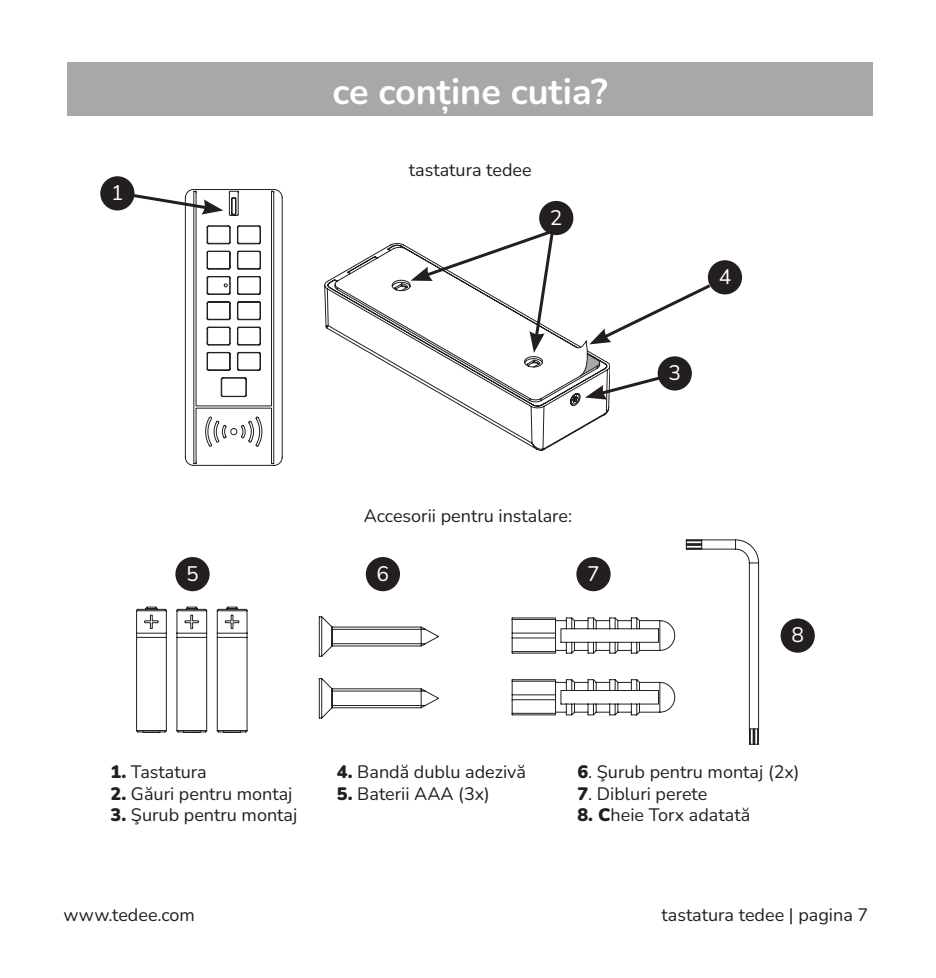
<style>
.page{position:relative;width:936px;height:978px;background:#fff}
.page>*{position:absolute;margin:0;border:0;box-sizing:border-box;transform-origin:0 0}
.bullets_kwadrat{font:700 36px "Nunito";color:#fff}
.bullets_kwadrat-2{font:21px "Nunito";color:#fff}
.t1{font:18px "Nunito";color:#231f20}
.s1{font-weight:900}
</style>
<div class="page">
<div style="left:67px;top:63px;width:805px;height:53px;background:#a8a8a8"></div>
<svg style="left:514px;top:228px;width:44px;height:15px"></svg>
<div style="left:100px;top:176px;width:34px;height:34px;background:#231f20;border-radius:50%"></div>
<div style="left:539px;top:201px;width:34px;height:34px;background:#231f20;border-radius:50%"></div>
<div style="left:175px;top:557px;width:35px;height:34px;background:#231f20;border-radius:50%"></div>
<div style="left:366px;top:557px;width:34px;height:34px;background:#231f20;border-radius:50%"></div>
<div style="left:576px;top:557px;width:34px;height:34px;background:#231f20;border-radius:50%"></div>
<div style="left:780px;top:618px;width:34px;height:35px;background:#231f20;border-radius:50%"></div>
<svg style="left:130px;top:189px;width:153px;height:277px"></svg>
<svg style="left:685px;top:539px;width:74px;height:206px"></svg>
<div style="left:707px;top:260px;width:35px;height:34px;background:#231f20;border-radius:50%"></div>
<svg style="left:136px;top:606px;width:31px;height:127px"></svg>
<svg style="left:176px;top:606px;width:31px;height:127px"></svg>
<svg style="left:217px;top:606px;width:30px;height:127px"></svg>
<svg style="left:324px;top:243px;width:286px;height:208px"></svg>
<svg style="left:575px;top:282px;width:138px;height:118px"></svg>
<svg style="left:318px;top:616px;width:357px;height:41px"></svg>
<svg style="left:318px;top:678px;width:357px;height:41px"></svg>
<p class="bullets_kwadrat" style="left:332px;top:67px;width:277px">ce conține cutia?</p>
<p class="bullets_kwadrat-2" style="left:111px;top:178px;width:14px">1</p>
<p class="t1" style="left:409px;top:157px;width:124px">tastatura tedee</p>
<p class="bullets_kwadrat-2" style="left:550px;top:203px;width:14px">2</p>
<p class="t1" style="left:363px;top:503px;width:210px">Accesorii pentru instalare:</p>
<p class="bullets_kwadrat-2" style="left:186px;top:559px;width:14px">5</p>
<p class="bullets_kwadrat-2" style="left:376px;top:559px;width:14px">6</p>
<p class="bullets_kwadrat-2" style="left:587px;top:559px;width:14px">7</p>
<p class="bullets_kwadrat-2" style="left:668px;top:358px;width:14px">3</p>
<p class="bullets_kwadrat-2" style="left:718px;top:262px;width:14px">4</p>
<p class="bullets_kwadrat-2" style="left:791px;top:621px;width:14px">8</p>
<p class="t1" style="left:111px;top:760px;width:98px"><span class="s1">1.</span> Tastatura</p>
<p class="t1" style="left:111px;top:781px;width:183px"><span class="s1">2.</span> Găuri pentru montaj</p>
<p class="t1" style="left:111px;top:803px;width:188px"><span class="s1">3.</span> Şurub pentru montaj</p>
<p class="t1" style="left:337px;top:760px;width:190px"><span class="s1">4.</span> Bandă dublu adezivă</p>
<p class="t1" style="left:337px;top:781px;width:154px"><span class="s1">5.</span> Baterii AAA (3x)</p>
<p class="t1" style="left:577px;top:760px;width:224px"><span class="s1">6</span>. Şurub pentru montaj (2x)</p>
<p class="t1" style="left:577px;top:781px;width:132px"><span class="s1">7</span>. Dibluri perete</p>
<p class="t1" style="left:577px;top:803px;width:174px"><span class="s1">8. C</span>heie Torx adatată</p>
<p class="t1" style="left:63px;top:903px;width:133px">www.tedee.com</p>
<p class="t1" style="left:661px;top:903px;width:208px">tastatura tedee | pagina 7</p>
</div>
